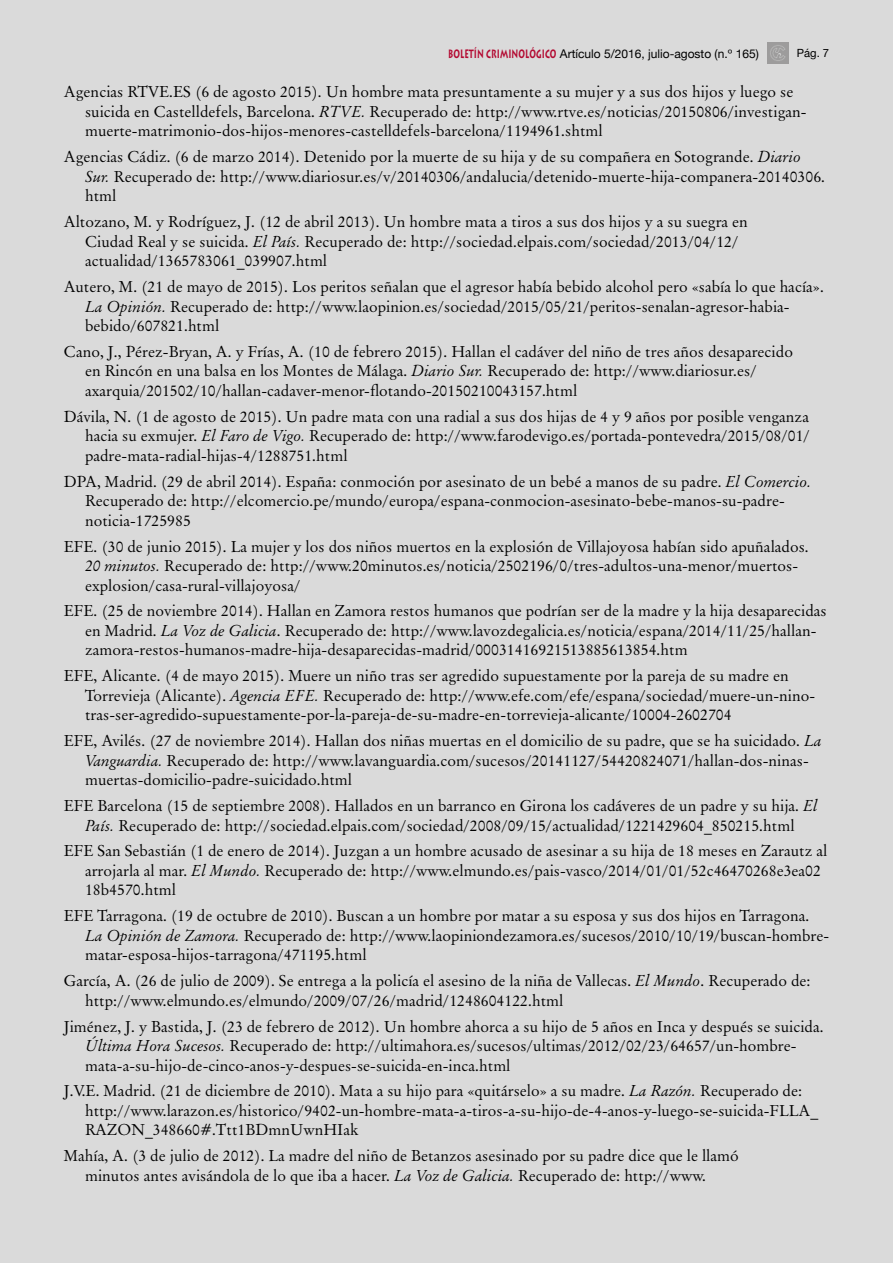
<style>
.page{position:relative;width:893px;height:1263px;background:#dadada}
.page>*{position:absolute;margin:0;border:0;box-sizing:border-box;transform-origin:0 0}
.t1{font:15.75px/19.5px "Original Garamond BT";color:#000}
.t2{font:12px "Helvetica Neue";color:#000}
.t3{font:11.25px "Helvetica Neue";color:#000}
.s1{font-family:"Lithos";font-weight:700;color:#b30931}
.s2{font-style:italic}
</style>
<div class="page">
<img style="left:767px;top:43px;width:21px;height:21px">
<p class="t2" style="left:448px;top:46px;width:312px"><span class="s1">BOLETÍN CRIMINOLÓGICO</span> Artículo 5/2016, julio-agosto (n.º 165)</p>
<p class="t3" style="left:797px;top:47px;width:34px">Pág. 7</p>
<p class="t1" style="left:85px;top:82px;width:723px;text-indent:-21px">Agencias RTVE.ES (6 de agosto 2015). Un hombre mata presuntamente a su mujer y a sus dos hijos y luego se suicida en Castelldefels, Barcelona. <span class="s2">RTVE.</span> Recuperado de: http://www.rtve.es/noticias/20150806/investigan&shy;muerte-matrimonio-dos-hijos-menores-castelldefels-barcelona/1194961.shtml</p>
<p class="t1" style="left:85px;top:147px;width:742px;text-indent:-21px">Agencias Cádiz. (6 de marzo 2014). Detenido por la muerte de su hija y de su compañera en Sotogrande. <span class="s2">Diario<br>Sur.</span> Recuperado de: http://www.diariosur.es/v/20140306/andalucia/detenido-muerte-hija-companera-20140306. html</p>
<p class="t1" style="left:85px;top:212px;width:664px;text-indent:-21px">Altozano, M. y Rodríguez, J. (12 de abril 2013). Un hombre mata a tiros a sus dos hijos y a su suegra en<br>Ciudad Real y se suicida. <span class="s2">El País.</span> Recuperado de: http://sociedad.elpais.com/sociedad/2013/04/12/ actualidad/1365783061_039907.html</p>
<p class="t1" style="left:85px;top:277px;width:740px;text-indent:-21px">Autero, M. (21 de mayo de 2015). Los peritos señalan que el agresor había bebido alcohol pero «sabía lo que hacía».<br><span class="s2">La Opinión.</span> Recuperado de: http://www.laopinion.es/sociedad/2015/05/21/peritos-senalan-agresor-habia&shy;bebido/607821.html</p>
<p class="t1" style="left:85px;top:342px;width:709px;text-indent:-21px">Cano, J., Pérez-Bryan, A. y Frías, A. (10 de febrero 2015). Hallan el cadáver del niño de tres años desaparecido en Rincón en una balsa en los Montes de Málaga. <span class="s2">Diario Sur.</span> Recuperado de: http://www.diariosur.es/ axarquia/201502/10/hallan-cadaver-menor-flotando-20150210043157.html</p>
<p class="t1" style="left:85px;top:407px;width:727px;text-align:justify;text-indent:-21px">Dávila, N. (1 de agosto de 2015). Un padre mata con una radial a sus dos hijas de 4 y 9 años por posible venganza hacia su exmujer. <span class="s2">El Faro de Vigo.</span> Recuperado de: http://www.farodevigo.es/portada-pontevedra/2015/08/01/ padre-mata-radial-hijas-4/1288751.html</p>
<p class="t1" style="left:85px;top:471px;width:728px;text-indent:-21px">DPA, Madrid. (29 de abril 2014). España: conmoción por asesinato de un bebé a manos de su padre. <span class="s2">El Comercio.<br></span>Recuperado de: http://elcomercio.pe/mundo/europa/espana-conmocion-asesinato-bebe-manos-su-padre&shy;noticia-1725985</p>
<p class="t1" style="left:85px;top:536px;width:725px;text-indent:-21px">EFE. (30 de junio 2015). La mujer y los dos niños muertos en la explosión de Villajoyosa habían sido apuñalados.<br><span class="s2">20 minutos.</span> Recuperado de: http://www.20minutos.es/noticia/2502196/0/tres-adultos-una-menor/muertos&shy;explosion/casa-rural-villajoyosa/</p>
<p class="t1" style="left:85px;top:601px;width:743px;text-indent:-21px">EFE. (25 de noviembre 2014). Hallan en Zamora restos humanos que podrían ser de la madre y la hija desaparecidas en Madrid. <span class="s2">La Voz de Galicia</span>. Recuperado de: http://www.lavozdegalicia.es/noticia/espana/2014/11/25/hallan&shy;zamora-restos-humanos-madre-hija-desaparecidas-madrid/00031416921513885613854.htm</p>
<p class="t1" style="left:85px;top:666px;width:732px;text-indent:-21px">EFE, Alicante. (4 de mayo 2015). Muere un niño tras ser agredido supuestamente por la pareja de su madre en<br>Torrevieja (Alicante). <span class="s2">Agencia EFE.</span> Recuperado de: http://www.efe.com/efe/espana/sociedad/muere-un-nino&shy;tras-ser-agredido-supuestamente-por-la-pareja-de-su-madre-en-torrevieja-alicante/10004-2602704</p>
<p class="t1" style="left:85px;top:731px;width:738px;text-indent:-21px">EFE, Avilés. (27 de noviembre 2014). Hallan dos niñas muertas en el domicilio de su padre, que se ha suicidado. <span class="s2">La<br>Vanguardia.</span> Recuperado de: http://www.lavanguardia.com/sucesos/20141127/54420824071/hallan-dos-ninas&shy;muertas-domicilio-padre-suicidado.html</p>
<p class="t1" style="left:64px;top:796px;width:755px;text-align:center">EFE Barcelona (15 de septiembre 2008). Hallados en un barranco en Girona los cadáveres de un padre y su hija. <span class="s2">El<br>País.</span> Recuperado de: http://sociedad.elpais.com/sociedad/2008/09/15/actualidad/1221429604_850215.html</p>
<p class="t1" style="left:85px;top:841px;width:744px;text-indent:-21px">EFE San Sebastián (1 de enero de 2014). Juzgan a un hombre acusado de asesinar a su hija de 18 meses en Zarautz al arrojarla al mar. <span class="s2">El Mundo.</span> Recuperado de: http://www.elmundo.es/pais-vasco/2014/01/01/52c46470268e3ea02<br>18b4570.html</p>
<p class="t1" style="left:85px;top:906px;width:746px;text-indent:-21px">EFE Tarragona. (19 de octubre de 2010). Buscan a un hombre por matar a su esposa y sus dos hijos en Tarragona.<br><span class="s2">La Opinión de Zamora.</span> Recuperado de: http://www.laopiniondezamora.es/sucesos/2010/10/19/buscan-hombre&shy;matar-esposa-hijos-tarragona/471195.html</p>
<p class="t1" style="left:85px;top:971px;width:727px;text-indent:-21px">García, A. (26 de julio de 2009). Se entrega a la policía el asesino de la niña de Vallecas. <span class="s2">El Mundo</span>. Recuperado de: http://www.elmundo.es/elmundo/2009/07/26/madrid/1248604122.html</p>
<p class="t1" style="left:85px;top:1016px;width:740px;text-indent:-21px">Jiménez, J. y Bastida, J. (23 de febrero de 2012). Un hombre ahorca a su hijo de 5 años en Inca y después se suicida.<br><span class="s2">Última Hora Sucesos.</span> Recuperado de: http://ultimahora.es/sucesos/ultimas/2012/02/23/64657/un-hombre&shy;mata-a-su-hijo-de-cinco-anos-y-despues-se-suicida-en-inca.html</p>
<p class="t1" style="left:85px;top:1081px;width:735px;text-indent:-21px">J.V.E. Madrid. (21 de diciembre de 2010). Mata a su hijo para «quitárselo» a su madre. <span class="s2">La Razón.</span> Recuperado de: http://www.larazon.es/historico/9402-un-hombre-mata-a-tiros-a-su-hijo-de-4-anos-y-luego-se-suicida-FLLA_<br>RAZON_348660#.Ttt1BDmnUwnHIak</p>
<p class="t1" style="left:85px;top:1146px;width:655px;text-indent:-21px">Mahía, A. (3 de julio de 2012). La madre del niño de Betanzos asesinado por su padre dice que le llamó minutos antes avisándola de lo que iba a hacer. <span class="s2">La Voz de Galicia.</span> Recuperado de: http://www.</p>
</div>
